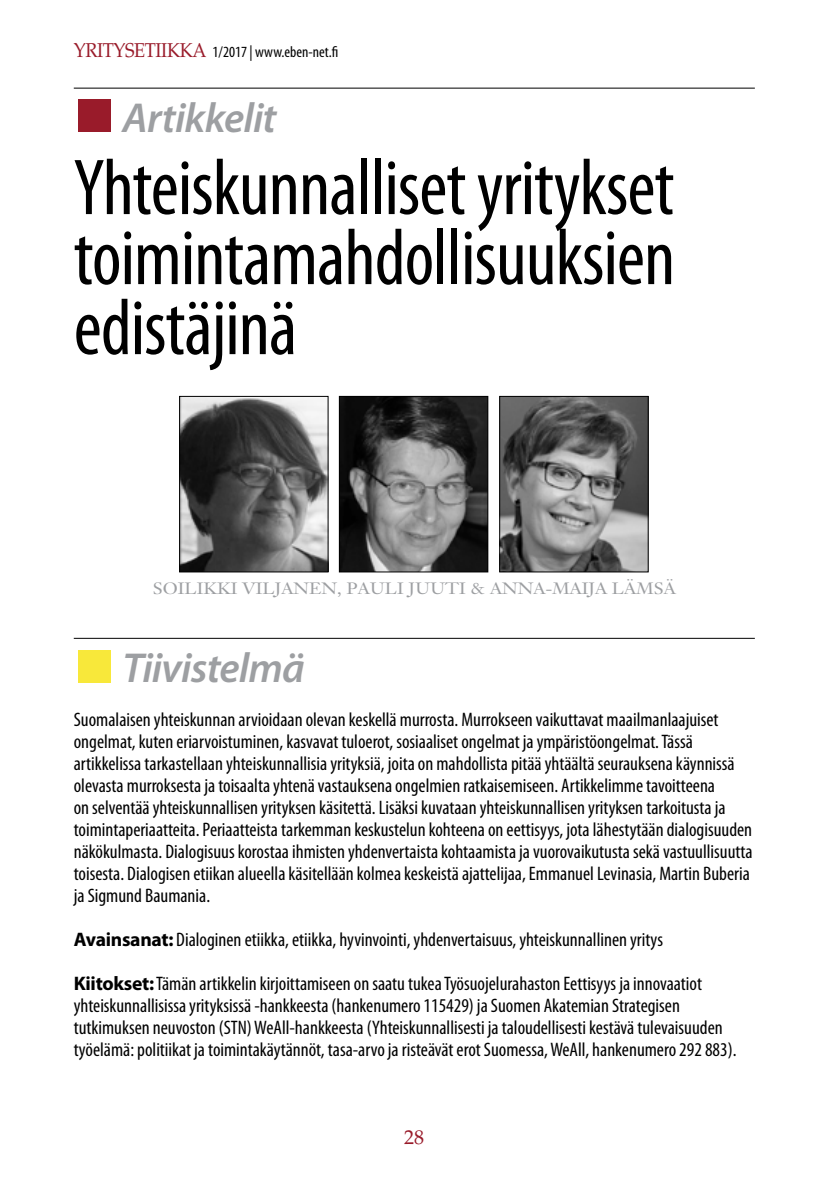
<style>
.page{position:relative;width:840px;height:1191px;background:#fff}
.page>*{position:absolute;margin:0;border:0;box-sizing:border-box;transform-origin:0 0}
.t1{font:condensed 80px/70px "Myriad Pro";letter-spacing:-.01em;color:#000;text-align:justify;scale:.96 1}
.t2{font:italic 600 42px "Myriad Pro";letter-spacing:-.02em;color:#9d9fa2}
.t3{font:20px "Palatino";letter-spacing:-.02em;color:#991b2a;scale:.9 1}
.t4{font:20px "Palatino";letter-spacing:-.02em;color:#991b2a}
.t5{font:condensed 19.6px/22px "Myriad Pro";color:#000}
.t6{font:16.2px "Janson Text";color:#9d9fa2;scale:1.11 1}
.t7{font:condensed 15.6px "Myriad Pro";color:#000}
.s1{color:#991b2a}
.s2{color:#f8e83a}
.s3{font-weight:700;font-stretch:normal}
</style>
<div class="page">
<hr style="left:74px;top:88px;width:680px;height:1px;background:#000">
<hr style="left:74px;top:638px;width:680px;height:1px;background:#000">
<img style="left:341px;top:398px;width:145px;height:172px">
<div style="left:339px;top:396px;width:149px;height:176px;border:1px solid #000"></div>
<img style="left:181px;top:398px;width:145px;height:172px">
<div style="left:179px;top:396px;width:149px;height:176px;border:1px solid #000"></div>
<img style="left:501px;top:398px;width:145px;height:172px">
<div style="left:499px;top:396px;width:149px;height:176px;border:1px solid #000"></div>
<p class="t3" style="left:74px;top:39px;width:149px">YRITYSETIIKKA</p>
<p class="t7" style="left:212px;top:42px;width:127px">1/2017 | www.eben-net.fi</p>
<h2 class="t2" style="left:74px;top:91px;width:204px"><span class="s1">■</span> Artikkelit</h2>
<h1 class="t1" style="left:74px;top:152px;width:627px">Yhteiskunnalliset yritykset toimintamahdollisuuksien edistäjinä</h1>
<p class="t6" style="left:153px;top:578px;width:198px">SO ILIKKI VILJANEN, PAUL</p>
<p class="t6" style="left:397px;top:578px;width:24px">I JUUT</p>
<p class="t6" style="left:459px;top:578px;width:196px">I &amp; ANNA-MAIJA LÄMSÄ</p>
<h2 class="t2" style="left:74px;top:641px;width:232px"><span class="s2">■</span> Tiivistelmä</h2>
<p class="t5" style="left:74px;top:708px;width:680px">Suomalaisen yhteiskunnan arvioidaan olevan keskellä murrosta. Murrokseen vaikuttavat maailmanlaajuiset ongelmat, kuten eriarvoistuminen, kasvavat tuloerot, sosiaaliset ongelmat ja ympäristöongelmat. Tässä artikkelissa tarkastellaan yhteiskunnallisia yrityksiä, joita on mahdollista pitää yhtäältä seurauksena käynnissä olevasta murroksesta ja toisaalta yhtenä vastauksena ongelmien ratkaisemiseen. Artikkelimme tavoitteena<br>on selventää yhteiskunnallisen yrityksen käsitettä. Lisäksi kuvataan yhteiskunnallisen yrityksen tarkoitusta ja toimintaperiaatteita. Periaatteista tarkemman keskustelun kohteena on eettisyys, jota lähestytään dialogisuuden näkökulmasta. Dialogisuus korostaa ihmisten yhdenvertaista kohtaamista ja vuorovaikutusta sekä vastuullisuutta toisesta. Dialogisen etiikan alueella käsitellään kolmea keskeistä ajattelijaa, Emmanuel Levinasia, Martin Buberia ja Sigmund Baumania.</p>
<p class="t5" style="left:74px;top:928px;width:590px"><span class="s3">Avainsanat:</span> Dialoginen etiikka, etiikka, hyvinvointi, yhdenvertaisuus, yhteiskunnallinen yritys</p>
<p class="t5" style="left:74px;top:972px;width:663px"><span class="s3">Kiitokset:</span> Tämän artikkelin kirjoittamiseen on saatu tukea Työsuojelurahaston Eettisyys ja innovaatiot yhteiskunnallisissa yrityksissä -hankkeesta (hankenumero 115429) ja Suomen Akatemian Strategisen tutkimuksen neuvoston (STN) WeAll-hankkeesta (Yhteiskunnallisesti ja taloudellisesti kestävä tulevaisuuden työelämä: politiikat ja toimintakäytännöt, tasa-arvo ja risteävät erot Suomessa, WeAll, hankenumero 292 883).</p>
<p class="t4" style="left:404px;top:1125px;width:21px">28</p>
</div>
